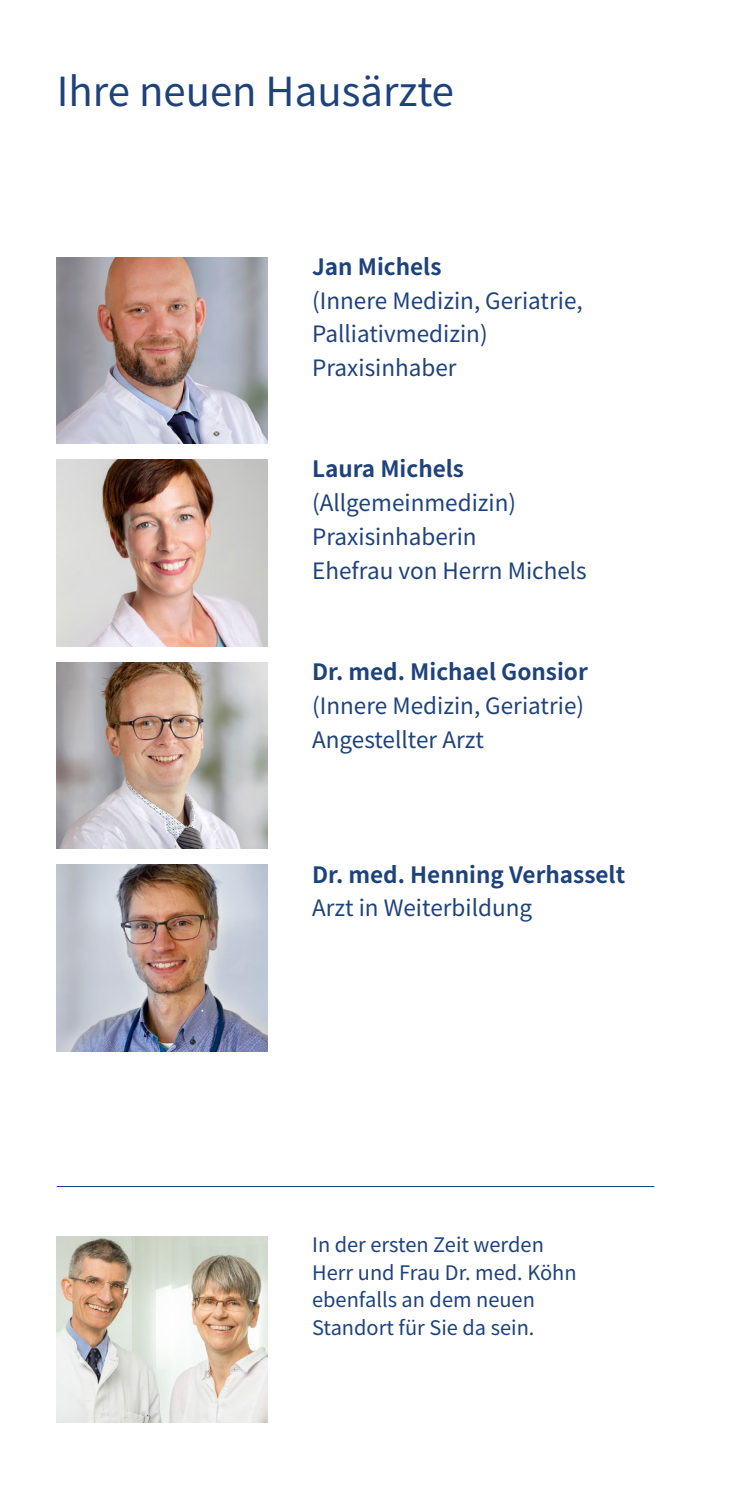
<style>
.page{position:relative;width:745px;height:1489px;background:#fff}
.page>*{position:absolute;margin:0;border:0;box-sizing:border-box;transform-origin:0 0}
.t1{font:40px "Noto Sans CJ Kjp";color:#1e427c}
.t2{font:22.5px "Noto Sans CJ Kjp";color:#1e427c}
.t3{font:700 22.5px "Noto Sans CJ Kjp";color:#1e427c}
.t4{font:20px/27.5px "Noto Sans CJ Kjp";color:#1e427c}
</style>
<div class="page">
<img style="left:57px;top:459px;width:211px;height:187px">
<img style="left:57px;top:662px;width:211px;height:186px">
<img style="left:57px;top:864px;width:211px;height:187px">
<img style="left:57px;top:1236px;width:211px;height:186px">
<hr style="left:57px;top:1185px;width:596px;height:1px;background:#1e427c">
<img style="left:57px;top:257px;width:211px;height:186px">
<p class="t1" style="left:57px;top:69px;width:398px">Ihre neuen Hausärzte</p>
<p class="t3" style="left:312px;top:254px;width:131px">Jan Michels</p>
<p class="t2" style="left:312px;top:287px;width:272px">(Innere Medizin, Geriatrie,</p>
<p class="t2" style="left:312px;top:321px;width:177px">Palliativmedizin)</p>
<p class="t2" style="left:312px;top:355px;width:146px">Praxisinhaber</p>
<p class="t3" style="left:312px;top:456px;width:153px">Laura Michels</p>
<p class="t2" style="left:312px;top:490px;width:205px">(Allgemeinmedizin)</p>
<p class="t2" style="left:312px;top:524px;width:166px">Praxisinhaberin</p>
<p class="t2" style="left:312px;top:557px;width:276px">Ehefrau von Herrn Michels</p>
<p class="t3" style="left:312px;top:659px;width:277px">Dr. med. Michael Gonsior</p>
<p class="t2" style="left:312px;top:692px;width:273px">(Innere Medizin, Geriatrie)</p>
<p class="t2" style="left:312px;top:726px;width:173px">Angestellter Arzt</p>
<p class="t3" style="left:312px;top:861px;width:314px">Dr. med. Henning Verhasselt</p>
<p class="t2" style="left:312px;top:895px;width:221px">Arzt in Weiterbildung</p>
<p class="t4" style="left:312px;top:1231px;width:266px">In der ersten Zeit werden<br>Herr und Frau Dr. med. Köhn ebenfalls an dem neuen<br>Standort für Sie da sein.</p>
</div>
